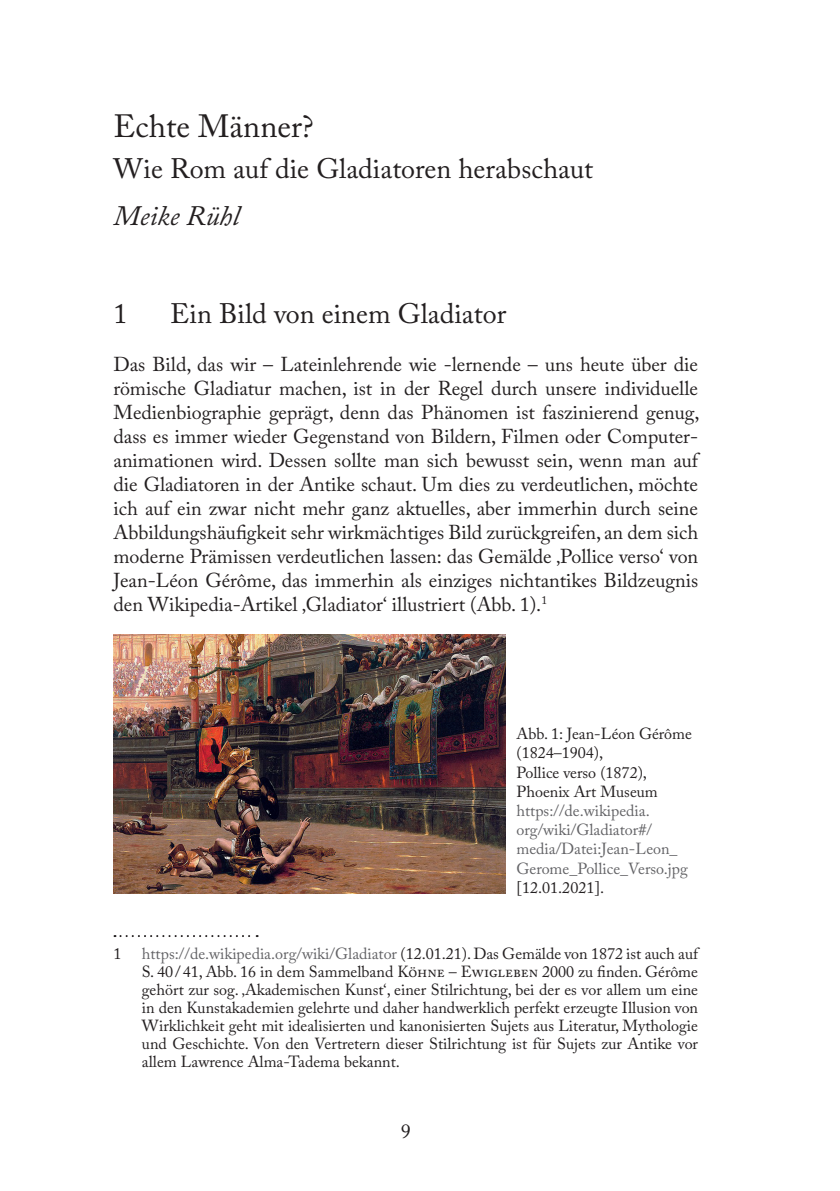
<style>
.page{position:relative;width:840px;height:1191px;background:#fff}
.page>*{position:absolute;margin:0;border:0;box-sizing:border-box;transform-origin:0 0}
.t1{font:32px "Adobe Caslon Pro";color:#231f20}
.t2{font:28px "Adobe Caslon Pro";color:#231f20}
.t3{font:italic 28px "Adobe Caslon Pro";color:#231f20}
.t4{font:20px/24px "Adobe Caslon Pro";color:#231f20}
.t5{font:16px/18px "Adobe Caslon Pro";color:#231f20}
.t6{font:16px/19.2px "Adobe Caslon Pro";color:#636366}
.s1{color:#636366}
</style>
<div class="page">
<svg style="left:114px;top:935px;width:143px;height:2px"></svg>
<img style="left:113px;top:634px;width:392px;height:259px">
<h1 class="t1" style="left:113px;top:107px;width:202px">Echte Männer?</h1>
<h2 class="t2" style="left:113px;top:152px;width:481px">Wie Rom auf die Gladiatoren herabschaut</h2>
<h2 class="t3" style="left:113px;top:199px;width:127px">Meike Rühl</h2>
<h2 class="t2" style="left:113px;top:296px;width:15px">1</h2>
<h2 class="t2" style="left:170px;top:296px;width:337px">Ein Bild von einem Gladiator</h2>
<p class="t4" style="left:113px;top:351px;width:588px">Das Bild, das wir – Lateinlehrende wie -lernende – uns heute über die römische Gladiatur machen, ist in der Regel durch unsere individuelle Medienbiographie geprägt, denn das Phänomen ist faszinierend genug, dass es immer wieder Gegenstand von Bildern, Filmen oder Computer&shy;animationen wird. Dessen sollte man sich bewusst sein, wenn man auf die Gladiatoren in der Antike schaut. Um dies zu verdeutlichen, möchte ich auf ein zwar nicht mehr ganz aktuelles, aber immerhin durch seine Abbildungshäufigkeit sehr wirkmächtiges Bild zurückgreifen, an dem sich moderne Prämissen verdeutlichen lassen: das Gemälde ‚Pollice verso‘ von Jean-Léon Gérôme, das immerhin als einziges nichtantikes Bildzeugnis den Wikipedia-Artikel ‚Gladiator‘ illustriert (Abb. 1).<sup>1</sup></p>
<p class="t5" style="left:516px;top:724px;width:177px;line-height:19.2px">Abb. 1: Jean-Léon Gérôme (1824–1904),<br>Pollice verso (1872),<br>Phoenix Art Museum</p>
<p class="t6" style="left:516px;top:801px;width:173px">https://de.wikipedia. org/wiki/Gladiator#/ media/Datei:Jean-Leon_<br>Gerome_Pollice_Verso.jpg</p>
<p class="t5" style="left:516px;top:878px;width:89px">[12.01.2021].</p>
<p class="t5" style="left:113px;top:944px;width:9px">1</p>
<p class="t5" style="left:142px;top:944px;width:559px"><span class="s1">https://de.wikipedia.org/wiki/Gladiator</span> (12.01.21). Das Gemälde von 1872 ist auch auf S. 40/ 41, Abb. 16 in dem Sammelband Köhne – Ewigleben 2000 zu finden. Gérôme gehört zur sog. ‚Akademischen Kunst‘, einer Stilrichtung, bei der es vor allem um eine in den Kunstakademien gelehrte und daher handwerklich perfekt erzeugte Illusion von Wirklichkeit geht mit idealisierten und kanonisierten Sujets aus Literatur, Mythologie und Geschichte. Von den Vertretern dieser Stilrichtung ist für Sujets zur Antike vor allem Lawrence Alma-Tadema bekannt.</p>
<p class="t4" style="left:400px;top:1118px;width:11px">9</p>
</div>
